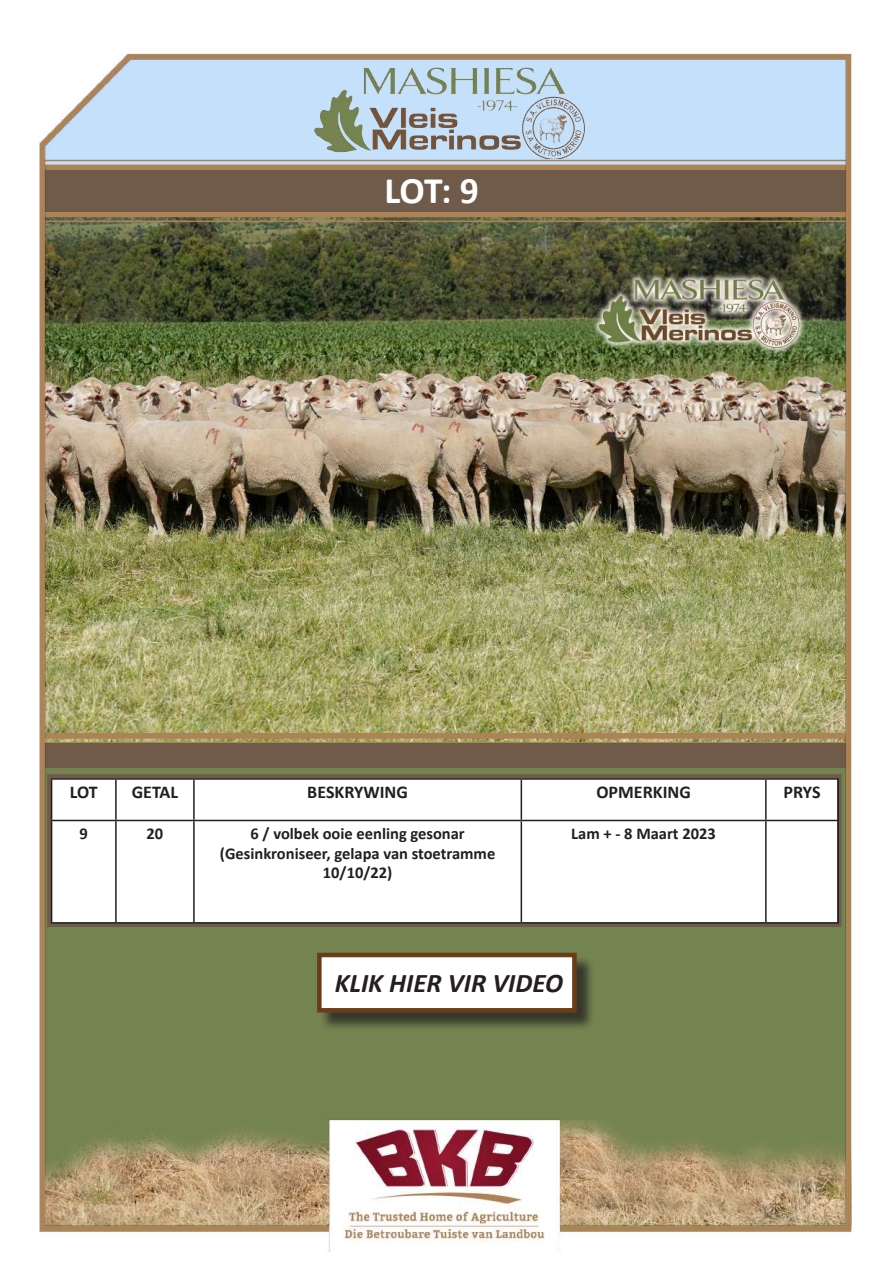
<style>
.page{position:relative;width:893px;height:1263px;background:#fff}
.page>*{position:absolute;margin:0;border:0;box-sizing:border-box;transform-origin:0 0}
.t1{font:700 37.5px "Calibri";color:#fff}
.t2{font:italic 700 27px "Calibri";color:#231f20}
.t3{font:700 18px "Calibri";color:#231f20}
.t4{font:700 16.5px/19.8px "Calibri";color:#231f20;text-align:center}
</style>
<div class="page">
<img style="left:39px;top:53px;width:813px;height:1199px">
<h1 class="t1" style="left:384px;top:164px;width:96px">LOT: 9</h1>
<p class="t3" style="left:70px;top:780px;width:29px">LOT</p>
<p class="t3" style="left:132px;top:780px;width:48px">GETAL</p>
<p class="t3" style="left:307px;top:780px;width:102px">BESKRYWING</p>
<p class="t3" style="left:596px;top:780px;width:96px">OPMERKING</p>
<p class="t3" style="left:783px;top:780px;width:38px">PRYS</p>
<p class="t4" style="left:80px;top:823px;width:10px">9</p>
<p class="t4" style="left:147px;top:823px;width:18px">20</p>
<p class="t4" style="left:220px;top:823px;width:277px">6 / volbek ooie eenling gesonar (Gesinkroniseer, gelapa van stoetramme<br>10/10/22)</p>
<p class="t4" style="left:571px;top:823px;width:146px">Lam + - 8 Maart 2023</p>
<h2 class="t2" style="left:335px;top:964px;width:230px">KLIK HIER VIR VIDEO</h2>
</div>
